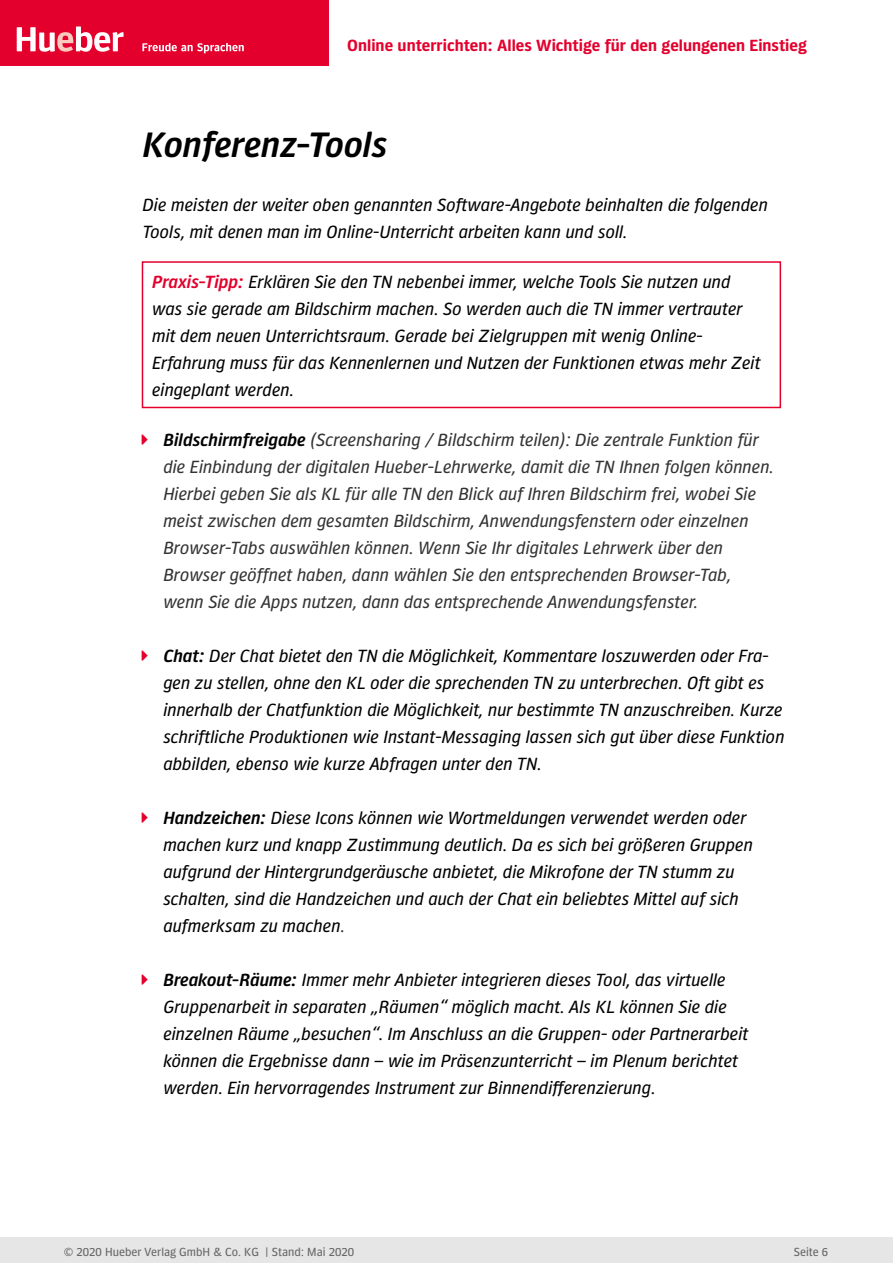
<style>
.page{position:relative;width:893px;height:1263px;background:#fff}
.page>*{position:absolute;margin:0;border:0;box-sizing:border-box;transform-origin:0 0}
.t1{font:italic 36px "Forward Sans Semi";color:#000}
.t2{font:italic 18px/27px "Forward Sans";color:#000}
.t3{font:italic 18px/27px "Forward Sans";color:#333}
.t4{font:700 16.5px "Forward Sans";color:#e4002d}
.t5{font:12px "Forward Sans";color:#666}
.s1{font-family:"Forward Sans Semi";color:#e4002d}
.s2{font-family:"Forward Sans Semi";color:#000}
.s3{font-family:"Forward Sans Semi"}
.s4{color:#333}
</style>
<div class="page">
<div style="left:0;top:0;width:329px;height:65px;background:#e4002d"></div>
<svg style="left:17px;top:26px;width:107px;height:26px"></svg>
<svg style="left:142px;top:43px;width:102px;height:10px"></svg>
<div style="left:0;top:1237px;width:893px;height:26px;background:#e6e6e6"></div>
<div style="left:142px;top:261px;width:639px;height:147px;border:2px solid #e4002d"></div>
<p class="t4" style="left:347px;top:36px;width:461px">Online unterrichten: Alles Wichtige für den gelungenen Einstieg</p>
<p class="t1" style="left:142px;top:124px;width:246px">Konferenz-Tools</p>
<p class="t2" style="left:142px;top:192px;width:627px">Die meisten der weiter oben genannten Software-Angebote beinhalten die folgenden<br>Tools, mit denen man im Online-Unterricht arbeiten kann und soll.</p>
<p class="t2" style="left:152px;top:268px;width:592px"><span class="s1">Praxis-Tipp:</span> Erklären Sie den TN nebenbei immer, welche Tools Sie nutzen und was sie gerade am Bildschirm machen. So werden auch die TN immer vertrauter mit dem neuen Unterrichtsraum. Gerade bei Zielgruppen mit wenig Online-</p>
<p class="t2" style="left:152px;top:349px;width:610px">Erfahrung muss für das Kennenlernen und Nutzen der Funktionen etwas mehr Zeit eingeplant werden.</p>
<p class="t3" style="left:163px;top:427px;width:612px"><span class="s2">Bildschirmfreigabe</span> (Screensharing / Bildschirm teilen): Die zentrale Funktion für die Einbindung der digitalen Hueber-Lehrwerke, damit die TN Ihnen folgen können.<br>Hierbei geben Sie als KL für alle TN den Blick auf Ihren Bildschirm frei, wobei Sie meist zwischen dem gesamten Bildschirm, Anwendungsfenstern oder einzelnen Browser-Tabs auswählen können. Wenn Sie Ihr digitales Lehrwerk über den Browser geöffnet haben, dann wählen Sie den entsprechenden Browser-Tab, wenn Sie die Apps nutzen, dann das entsprechende Anwendungsfenster.</p>
<p class="t2" style="left:163px;top:643px;width:623px"><span class="s3">Chat:</span> Der Chat bietet den TN die Möglichkeit, Kommentare loszuwerden oder Fra&shy;gen zu stellen, ohne den KL oder die sprechenden TN zu unterbrechen. Oft gibt es innerhalb der Chatfunktion die Möglichkeit, nur bestimmte TN anzuschreiben. Kurze schriftliche Produktionen wie Instant-Messaging lassen sich gut über diese Funktion abbilden, ebenso wie kurze Abfragen unter den TN.</p>
<p class="t2" style="left:163px;top:805px;width:591px"><span class="s3">Handzeichen:</span> Diese Icons können wie Wortmeldungen verwendet werden oder machen kurz und knapp Zustimmung deutlich. Da es sich bei größeren Gruppen aufgrund der Hintergrundgeräusche anbietet, die Mikrofone der TN stumm zu schalten, sind die Handzeichen und auch der Chat ein beliebtes Mittel auf sich aufmerksam zu machen<span class="s4">.</span></p>
<p class="t2" style="left:163px;top:967px;width:587px"><span class="s3">Breakout-Räume:</span> Immer mehr Anbieter integrieren dieses Tool, das virtuelle Gruppenarbeit in separaten „Räumen“ möglich macht. Als KL können Sie die einzelnen Räume „besuchen“. Im Anschluss an die Gruppen- oder Partnerarbeit können die Ergebnisse dann – wie im Präsenzunterricht – im Plenum berichtet werden. Ein hervorragendes Instrument zur Binnendifferenzierung.</p>
<p class="t5" style="left:64px;top:1243px;width:292px">© 2020 Hueber Verlag GmbH &amp; Co. KG | Stand: Mai 2020</p>
<p class="t5" style="left:794px;top:1243px;width:36px">Seite 6</p>
</div>
